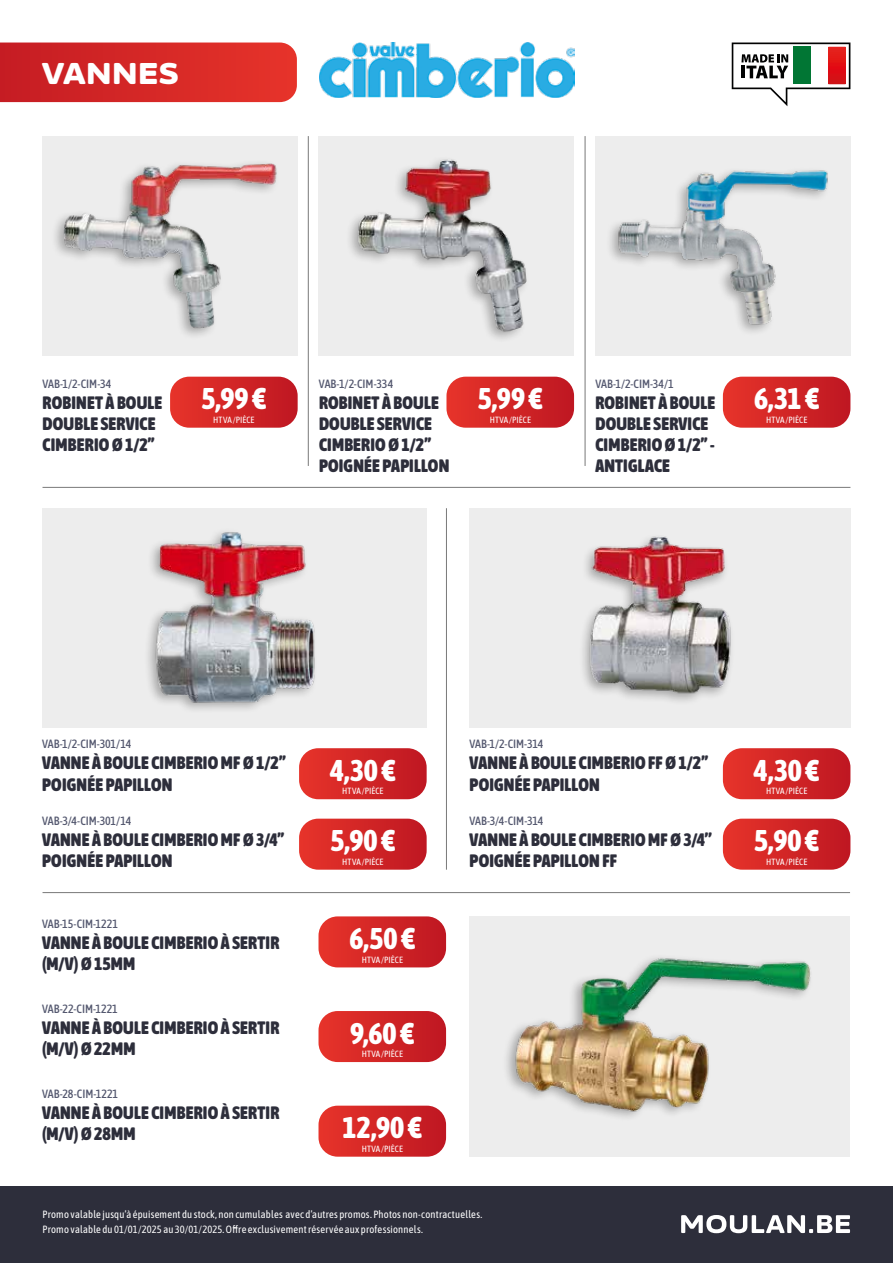
<style>
.page{position:relative;width:893px;height:1263px;background:#fff}
.page>*{position:absolute;margin:0;border:0;box-sizing:border-box;transform-origin:0 0}
.t1{font:800 30px "Asap Condensed";color:#fff}
.t2{font:900 30px "Asap Expanded";letter-spacing:.02em;color:#fff}
.t3{font:900 18px/21px "Asap Condensed";letter-spacing:.015em;color:#2d2e3b}
.t4{font:500 12px "Asap Condensed";letter-spacing:-.005em;color:#54586f}
.t5{font:10.5px/15px "Asap Condensed";letter-spacing:.02em;color:#fff}
.t6{font:9px "Asap Condensed";letter-spacing:.01em;color:#fff}
</style>
<div class="page">
<div style="left:0;top:1186px;width:893px;height:77px;background:#2d2e3b"></div>
<div style="left:319px;top:136px;width:255px;height:220px;background:#ededed"></div>
<img style="left:350px;top:159px;width:177px;height:180px">
<svg style="left:170px;top:377px;width:128px;height:51px;background:#d43132"></svg>
<svg style="left:446px;top:377px;width:128px;height:51px;background:#d43132"></svg>
<svg style="left:299px;top:748px;width:128px;height:51px;background:#d43131"></svg>
<svg style="left:723px;top:748px;width:127px;height:51px;background:#d43030"></svg>
<svg style="left:299px;top:819px;width:128px;height:51px;background:#d43132"></svg>
<svg style="left:723px;top:819px;width:127px;height:51px;background:#d43030"></svg>
<svg style="left:723px;top:377px;width:127px;height:51px;background:#d43030"></svg>
<hr style="left:308px;top:136px;width:1px;height:330px;background:#797979">
<hr style="left:446px;top:508px;width:1px;height:362px;background:#797979">
<hr style="left:585px;top:136px;width:1px;height:330px;background:#797979">
<svg style="left:0;top:43px;width:297px;height:59px;background:#d52928"></svg>
<img style="left:319px;top:43px;width:255px;height:54px">
<svg style="left:732px;top:43px;width:118px;height:63px"></svg>
<div style="left:43px;top:136px;width:255px;height:220px;background:#ededed"></div>
<div style="left:50px;top:159px;width:230px;height:181px;background:#000;opacity:.3"></div>
<img style="left:61px;top:159px;width:218px;height:181px">
<div style="left:595px;top:136px;width:255px;height:220px;background:#ededed"></div>
<img style="left:613px;top:170px;width:215px;height:162px">
<hr style="left:43px;top:487px;width:807px;height:1px;background:#797979">
<hr style="left:43px;top:892px;width:807px;height:1px;background:#797979">
<div style="left:43px;top:508px;width:384px;height:220px;background:#ededed"></div>
<div style="left:143px;top:528px;width:176px;height:186px;background:#000;opacity:.3"></div>
<img style="left:147px;top:530px;width:172px;height:176px">
<div style="left:469px;top:508px;width:381px;height:220px;background:#ededed"></div>
<img style="left:583px;top:536px;width:148px;height:166px">
<div style="left:469px;top:916px;width:381px;height:241px;background:#ededed"></div>
<img style="left:506px;top:957px;width:305px;height:161px">
<svg style="left:318px;top:916px;width:128px;height:51px;background:#d43232"></svg>
<svg style="left:318px;top:1011px;width:128px;height:51px;background:#d43031"></svg>
<svg style="left:318px;top:1106px;width:128px;height:51px;background:#d43132"></svg>
<svg style="left:681px;top:1215px;width:169px;height:18px"></svg>
<h1 class="t2" style="left:42px;top:52px;width:137px">VANNES</h1>
<p class="t4" style="left:43px;top:375px;width:70px">VAB-1/2-CIM-34</p>
<p class="t3" style="left:43px;top:391px;width:121px">ROBINET À BOULE<br>DOUBLE SERVICE<br>CIMBERIO Ø 1/2’’</p>
<h1 class="t1" style="left:201px;top:377px;width:66px">5,99 €</h1>
<p class="t6" style="left:213px;top:413px;width:43px">HTVA /PIÈCE</p>
<p class="t4" style="left:319px;top:375px;width:76px">VAB-1/2-CIM-334</p>
<p class="t3" style="left:319px;top:391px;width:132px">ROBINET À BOULE<br>DOUBLE SERVICE<br>CIMBERIO Ø 1/2’’<br>POIGNÉE PAPILLON</p>
<h1 class="t1" style="left:478px;top:377px;width:66px">5,99 €</h1>
<p class="t6" style="left:490px;top:413px;width:43px">HTVA /PIÈCE</p>
<p class="t4" style="left:595px;top:375px;width:80px">VAB-1/2-CIM-34/1</p>
<p class="t3" style="left:595px;top:391px;width:121px">ROBINET À BOULE<br>DOUBLE SERVICE<br>CIMBERIO Ø 1/2’’ -<br>ANTIGLACE</p>
<h1 class="t1" style="left:754px;top:377px;width:67px">6,31 €</h1>
<p class="t6" style="left:766px;top:413px;width:43px">HTVA /PIÈCE</p>
<p class="t4" style="left:42px;top:736px;width:91px">VAB-1/2-CIM-301/14</p>
<p class="t3" style="left:42px;top:751px;width:245px">VANNE À BOULE CIMBERIO MF Ø 1/2’’<br>POIGNÉE PAPILLON</p>
<p class="t4" style="left:42px;top:813px;width:91px">VAB-3/4-CIM-301/14</p>
<p class="t3" style="left:42px;top:828px;width:244px">VANNE À BOULE CIMBERIO MF Ø 3/4’’<br>POIGNÉE PAPILLON</p>
<p class="t4" style="left:42px;top:915px;width:77px">VAB-15-CIM-1221</p>
<p class="t3" style="left:42px;top:930px;width:239px">VANNE À BOULE CIMBERIO À SERTIR (M/V) Ø 15MM</p>
<p class="t4" style="left:42px;top:1000px;width:77px">VAB-22-CIM-1221</p>
<p class="t3" style="left:42px;top:1016px;width:239px">VANNE À BOULE CIMBERIO À SERTIR (M/V) Ø 22MM</p>
<p class="t4" style="left:42px;top:1085px;width:78px">VAB-28-CIM-1221</p>
<p class="t3" style="left:42px;top:1101px;width:239px">VANNE À BOULE CIMBERIO À SERTIR (M/V) Ø 28MM</p>
<h1 class="t1" style="left:330px;top:749px;width:67px">4,30 €</h1>
<p class="t6" style="left:342px;top:785px;width:43px">HTVA /PIÈCE</p>
<h1 class="t1" style="left:330px;top:819px;width:66px">5,90 €</h1>
<p class="t6" style="left:342px;top:855px;width:43px">HTVA /PIÈCE</p>
<h1 class="t1" style="left:349px;top:917px;width:67px">6,50 €</h1>
<p class="t6" style="left:362px;top:953px;width:43px">HTVA /PIÈCE</p>
<h1 class="t1" style="left:350px;top:1011px;width:66px">9,60 €</h1>
<p class="t6" style="left:362px;top:1048px;width:43px">HTVA /PIÈCE</p>
<h1 class="t1" style="left:343px;top:1106px;width:81px">12,90 €</h1>
<p class="t6" style="left:362px;top:1142px;width:43px">HTVA /PIÈCE</p>
<p class="t4" style="left:469px;top:736px;width:75px">VAB-1/2-CIM-314</p>
<p class="t3" style="left:470px;top:751px;width:240px">VANNE À BOULE CIMBERIO FF Ø 1/2’’<br>POIGNÉE PAPILLON</p>
<p class="t4" style="left:469px;top:813px;width:75px">VAB-3/4-CIM-314</p>
<p class="t3" style="left:470px;top:828px;width:244px">VANNE À BOULE CIMBERIO MF Ø 3/4’’<br>POIGNÉE PAPILLON FF</p>
<p class="t5" style="left:43px;top:1206px;width:441px">Promo valable jusqu’à épuisement du stock, non cumulables avec d’autres promos. Photos non-contractuelles.<br>Promo valable du 01/01/2025 au 30/01/2025. Offre exclusivement réservée aux professionnels.</p>
<h1 class="t1" style="left:754px;top:749px;width:67px">4,30 €</h1>
<p class="t6" style="left:766px;top:785px;width:43px">HTVA /PIÈCE</p>
<h1 class="t1" style="left:754px;top:819px;width:66px">5,90 €</h1>
<p class="t6" style="left:766px;top:855px;width:43px">HTVA /PIÈCE</p>
</div>
